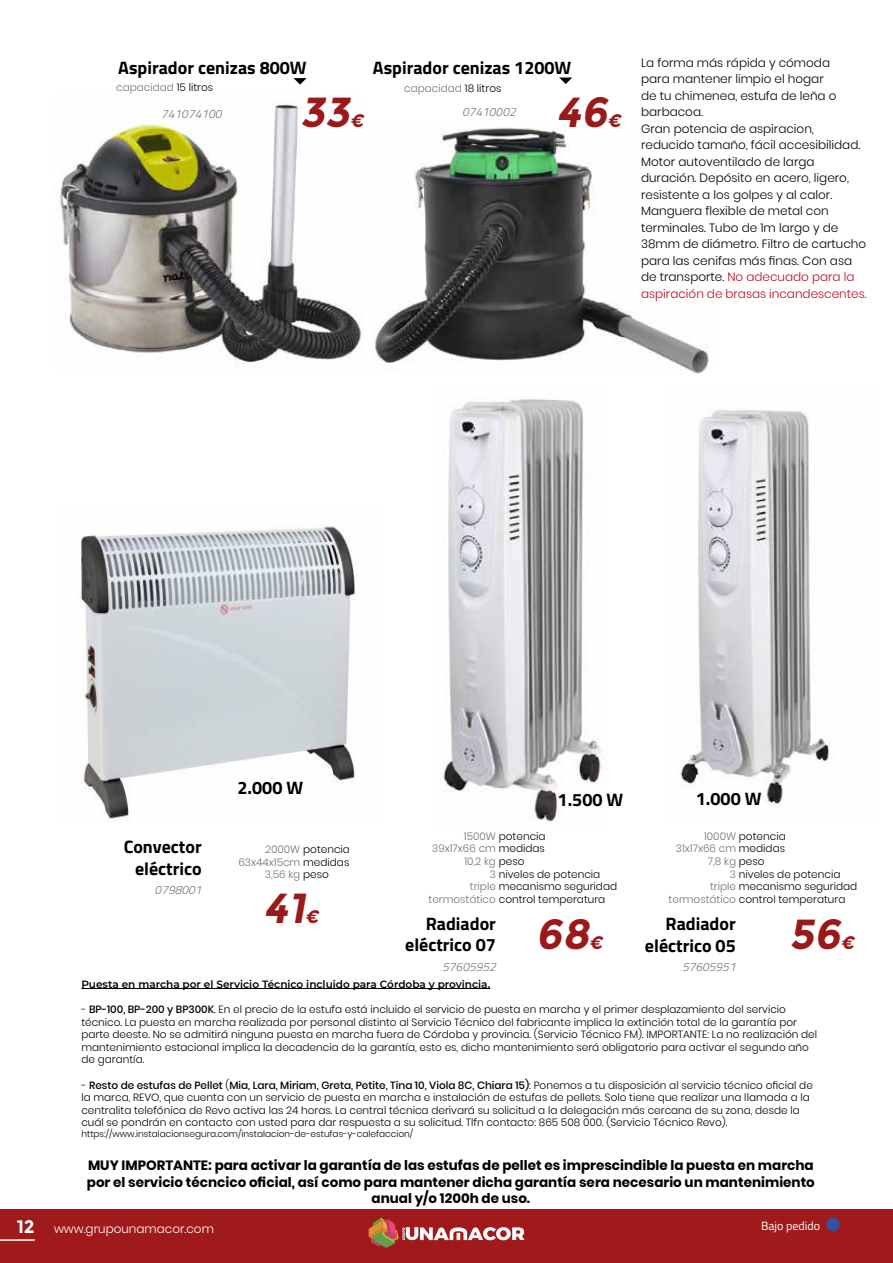
<style>
.page{position:relative;width:893px;height:1263px;background:#fff}
.page>*{position:absolute;margin:0;border:0;box-sizing:border-box;transform-origin:0 0}
.t1{font:italic 700 42px "Montserrat";color:#9a191a}
.t2{font:700 18px/21.6px "Titillium Web";color:#000;text-align:right}
.t3{font:italic 700 18px "Montserrat";color:#9a191a}
.t4{font:700 13.5px/16.5px "Poppins";color:#000;text-align:center}
.t5{font:300 12px/16.5px "Poppins";color:#000}
.t6{font:italic 300 12px "Titillium Web";color:#727272}
.t7{font:300 12px "Poppins";color:#fff}
.t8{font:12px "Titillium Web";color:#fff}
.t9{font:300 10.5px/12.6px "Poppins";color:#000}
.t10{font:300 10.5px "Poppins";color:#727272}
.t11{font:600 10.5px "Montserrat";color:#000}
.t12{font:300 9px "Poppins";color:#000}
.s1{color:#000}
.s2{color:#b80b25}
.s3{color:#727272}
.s4{font-weight:500}
.s5{font-family:"Montserrat";font-weight:700;font-size:18px}
</style>
<div class="page">
<div style="left:0;top:1209px;width:893px;height:54px;background:#a11a1b"></div>
<hr style="left:0;top:1239px;width:35px;height:2px;background:#fff">
<div style="left:826px;top:1217px;width:14px;height:14px;background:#34519f;border-radius:50%"></div>
<svg style="left:369px;top:1217px;width:155px;height:31px"></svg>
<img style="left:60px;top:103px;width:303px;height:261px">
<img style="left:374px;top:127px;width:335px;height:247px">
<svg style="left:294px;top:78px;width:13px;height:7px"></svg>
<svg style="left:559px;top:78px;width:13px;height:6px"></svg>
<img style="left:443px;top:399px;width:158px;height:423px">
<img style="left:680px;top:409px;width:154px;height:397px">
<img style="left:80px;top:526px;width:276px;height:295px">
<hr style="left:81px;top:988px;width:409px;height:1px;background:#000">
<h2 class="t2" style="left:118px;top:56px;width:190px">Aspirador cenizas 800W</h2>
<h1 class="t1" style="left:300px;top:87px;width:60px">33</h1>
<p class="t10" style="left:116px;top:81px;width:99px">capacidad <span class="s1">15 litros</span></p>
<p class="t6" style="left:161px;top:105px;width:62px">741074100</p>
<h2 class="t3" style="left:350px;top:110px;width:19px">€</h2>
<h2 class="t2" style="left:373px;top:56px;width:200px">Aspirador cenizas 1200W</h2>
<h1 class="t1" style="left:556px;top:87px;width:62px">46</h1>
<p class="t10" style="left:404px;top:83px;width:99px">capacidad <span class="s1">18 litros</span></p>
<p class="t6" style="left:462px;top:103px;width:55px">07410002</p>
<h2 class="t3" style="left:607px;top:110px;width:19px">€</h2>
<p class="t5" style="left:641px;top:54px;width:227px">La forma más rápida y cómoda<br>para mantener limpio el hogar<br>de tu chimenea, estufa de leña o barbacoa.<br>Gran potencia de aspiracion, reducido tamaño, fácil accesibilidad.<br>Motor autoventilado de larga duración. Depósito en acero, ligero, resistente a los golpes y al calor.<br>Manguera flexible de metal con terminales. Tubo de 1m largo y de<br>38mm de diámetro. Filtro de cartucho para las cenifas más finas. Con asa de transporte. <span class="s2">No adecuado para la aspiración de brasas incandescentes.</span></p>
<h2 class="t2" style="left:124px;top:835px;width:79px">Convector eléctrico</h2>
<p class="t6" style="left:155px;top:881px;width:49px">0798001</p>
<h2 class="t2" style="left:238px;top:775px;width:67px">2.000 W</h2>
<p class="t9" style="left:265px;top:843px;width:86px"><span class="s3">2000W</span> potencia</p>
<p class="t10" style="left:238px;top:856px;width:112px">63x44x15cm <span class="s1">medidas</span></p>
<p class="t10" style="left:265px;top:868px;width:65px">3,56 kg <span class="s1">peso</span></p>
<h1 class="t1" style="left:263px;top:883px;width:52px">41</h1>
<h2 class="t3" style="left:305px;top:906px;width:19px">€</h2>
<h2 class="t2" style="left:558px;top:787px;width:67px">1.500 W</h2>
<h2 class="t2" style="left:696px;top:787px;width:67px">1.000 W</h2>
<p class="t9" style="left:464px;top:830px;width:83px"><span class="s3">1500W</span> potencia</p>
<p class="t10" style="left:432px;top:842px;width:114px">39x17x66 cm <span class="s1">medidas</span></p>
<p class="t10" style="left:464px;top:855px;width:62px">10,2 kg <span class="s1">peso</span></p>
<p class="t9" style="left:490px;top:868px;width:112px"><span class="s3">3</span> niveles de potencia</p>
<p class="t9" style="left:470px;top:880px;width:149px"><span class="s3">triple</span> mecanismo seguridad</p>
<p class="t9" style="left:429px;top:893px;width:178px"><span class="s3">termostático</span> control temperatura</p>
<p class="t9" style="left:704px;top:830px;width:83px"><span class="s3">1000W</span> potencia</p>
<p class="t10" style="left:676px;top:842px;width:111px">31x17x66 cm <span class="s1">medidas</span></p>
<p class="t10" style="left:708px;top:855px;width:58px">7,8 kg <span class="s1">peso</span></p>
<p class="t9" style="left:730px;top:868px;width:112px"><span class="s3">3</span> niveles de potencia</p>
<p class="t9" style="left:710px;top:880px;width:149px"><span class="s3">triple</span> mecanismo seguridad</p>
<p class="t9" style="left:669px;top:893px;width:178px"><span class="s3">termostático</span> control temperatura</p>
<h2 class="t2" style="left:405px;top:911px;width:92px">Radiador eléctrico 07</h2>
<h2 class="t2" style="left:666px;top:912px;width:72px">Radiador</h2>
<h1 class="t1" style="left:535px;top:909px;width:64px">68</h1>
<h2 class="t3" style="left:589px;top:932px;width:19px">€</h2>
<h2 class="t2" style="left:645px;top:934px;width:92px">eléctrico 05</h2>
<h1 class="t1" style="left:789px;top:909px;width:62px">56</h1>
<h2 class="t3" style="left:840px;top:932px;width:19px">€</h2>
<p class="t6" style="left:442px;top:958px;width:55px">57605952</p>
<p class="t6" style="left:682px;top:958px;width:55px">57605951</p>
<p class="t11" style="left:81px;top:976px;width:410px">Puesta en marcha por el Servicio Técnico incluido para Córdoba y provincia.</p>
<p class="t9" style="left:81px;top:1003px;width:737px">- <span class="s4">BP-100, BP-200 y BP300K</span>. En el precio de la estufa está incluido el servicio de puesta en marcha y el primer desplazamiento del servicio técnico. La puesta en marcha realizada por personal distinto al Servicio Técnico del fabricante implica la extinción total de la garantía por parte deeste. No se admitirá ninguna puesta en marcha fuera de Córdoba y provincia. (Servicio Técnico FM). IMPORTANTE: La no realización del mantenimiento estacional implica la decadencia de la garantía, esto es, dicho mantenimiento será obligatorio para activar el segundo año de garantía.</p>
<p class="t9" style="left:81px;top:1078px;width:733px">- <span class="s4">Resto de estufas de Pellet</span> (<span class="s4">Mia, Lara, Miriam, Greta, Petite, Tina 10, Viola 8C, Chiara 15)</span>: Ponemos a tu disposición al servicio técnico oficial de la marca, REVO, que cuenta con un servicio de puesta en marcha e instalación de estufas de pellets. Solo tiene que realizar una llamada a la centralita telefónica de Revo activa las 24 horas. La central técnica derivará su solicitud a la delegación más cercana de su zona, desde la cuál se pondrán en contacto con usted para dar respuesta a su solicitud. Tlfn contacto: 865 508 000. (Servicio Técnico Revo).</p>
<p class="t12" style="left:81px;top:1129px;width:333px">https://www.instalacionsegura.com/instalacion-de-estufas-y-calefaccion/</p>
<p class="t4" style="left:87px;top:1157px;width:729px">MUY IMPORTANTE: para activar la garantía de las estufas de pellet es imprescindible la puesta en marcha por el servicio técncico oficial, así como para mantener dicha garantía sera necesario un mantenimiento anual y/o 1200h de uso.</p>
<p class="t7" style="left:17px;top:1222px;width:199px"><span class="s5">12</span> www.grupounamacor.com</p>
<p class="t8" style="left:761px;top:1217px;width:61px">Bajo pedido</p>
</div>
